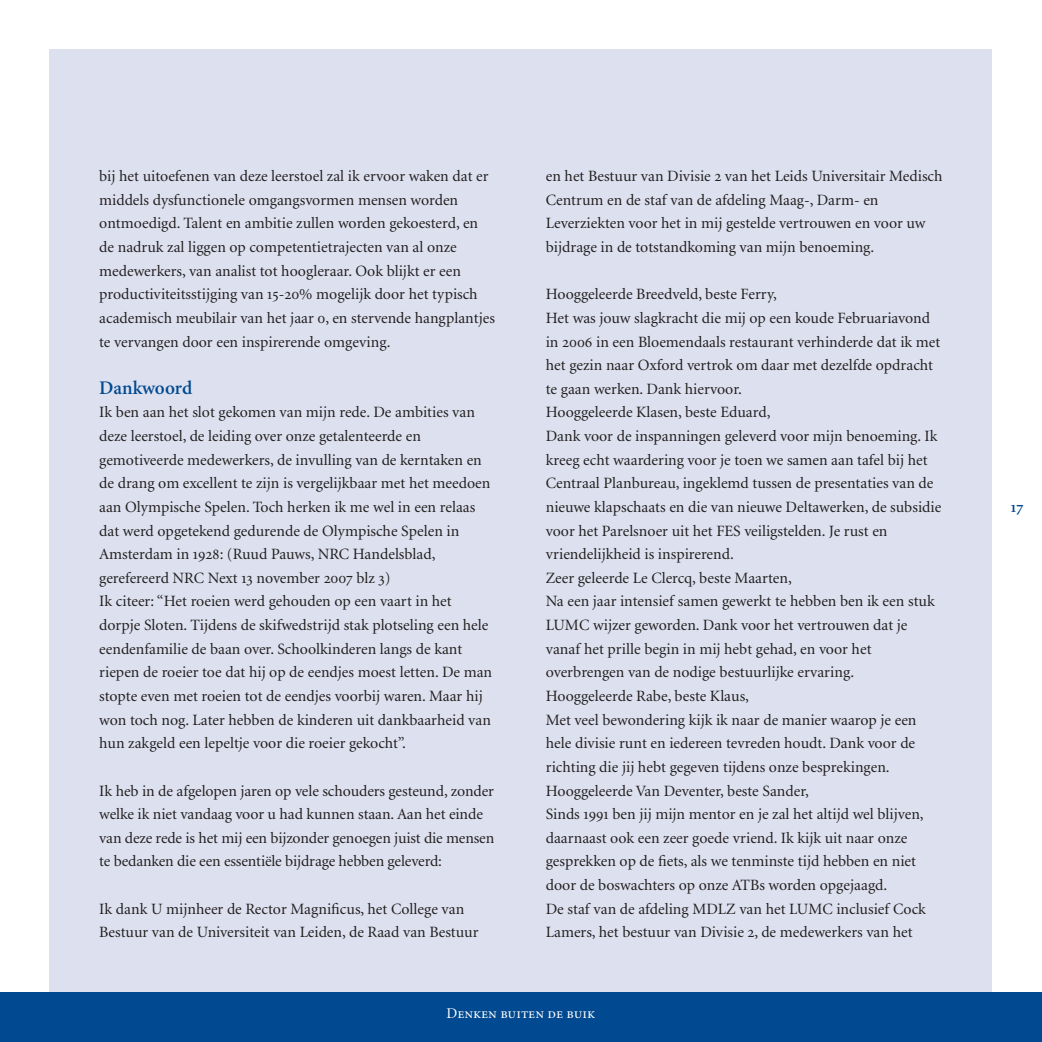
<style>
.page{position:relative;width:1042px;height:1042px;background:#fff}
.page>*{position:absolute;margin:0;border:0;box-sizing:border-box;transform-origin:0 0}
.t1{font:600 19.25px "Minion";color:#014990}
.t2{font:15.75px/23.6px "Minion";color:#231f20}
.t3{font:15.75px "Minion Semibold SC";color:#014990}
.t4{font:14.88px "Minion Regular SC";letter-spacing:-.005em;color:#fff}
.s1{font-family:"Minion Regular SC"}
</style>
<div class="page">
<div style="left:50px;top:50px;width:942px;height:992px;background:#dde1ef"></div>
<div style="left:0;top:992px;width:1042px;height:50px;background:#014990"></div>
<p class="t2" style="left:99px;top:165px;width:397px">bij het uitoefenen van deze leerstoel zal ik ervoor waken dat er middels dysfunctionele omgangsvormen mensen worden ontmoedigd. Talent en ambitie zullen worden gekoesterd, en de nadruk zal liggen op competentietrajecten van al onze medewerkers, van analist tot hoogleraar. Ook blijkt er een productiviteitsstijging van <span class="s1">15</span>-<span class="s1">20</span>% mogelijk door het typisch academisch meubilair van het jaar <span class="s1">0</span>, en stervende hangplantjes te vervangen door een inspirerende omgeving.</p>
<p class="t1" style="left:99px;top:378px;width:95px">Dankwoord</p>
<p class="t2" style="left:99px;top:401px;width:394px">Ik ben aan het slot gekomen van mijn rede. De ambities van deze leerstoel, de leiding over onze getalenteerde en gemotiveerde medewerkers, de invulling van de kerntaken en de drang om excellent te zijn is vergelijkbaar met het meedoen aan Olympische Spelen. Toch herken ik me wel in een relaas dat werd opgetekend gedurende de Olympische Spelen in Amsterdam in <span class="s1">1928</span>: (Ruud Pauws, NRC Handelsblad, gerefereerd NRC Next <span class="s1">13</span> november <span class="s1">2007</span> blz <span class="s1">3</span>)<br>Ik citeer: “Het roeien werd gehouden op een vaart in het dorpje Sloten. Tijdens de skifwedstrijd stak plotseling een hele eendenfamilie de baan over. Schoolkinderen langs de kant riepen de roeier toe dat hij op de eendjes moest letten. De man stopte even met roeien tot de eendjes voorbij waren. Maar hij won toch nog. Later hebben de kinderen uit dankbaarheid van hun zakgeld een lepeltje voor die roeier gekocht”.</p>
<p class="t2" style="left:99px;top:779px;width:396px">Ik heb in de afgelopen jaren op vele schouders gesteund, zonder welke ik niet vandaag voor u had kunnen staan. Aan het einde van deze rede is het mij een bijzonder genoegen juist die mensen te bedanken die een essentiële bijdrage hebben geleverd:</p>
<p class="t2" style="left:99px;top:897px;width:381px">Ik dank U mijnheer de Rector Magnificus, het College van<br>Bestuur van de Universiteit van Leiden, de Raad van Bestuur</p>
<p class="t2" style="left:546px;top:165px;width:398px">en het Bestuur van Divisie <span class="s1">2</span> van het Leids Universitair Medisch Centrum en de staf van de afdeling Maag-, Darm- en Leverziekten voor het in mij gestelde vertrouwen en voor uw bijdrage in de totstandkoming van mijn benoeming.</p>
<p class="t2" style="left:546px;top:283px;width:397px">Hooggeleerde Breedveld, beste Ferry,<br>Het was jouw slagkracht die mij op een koude Februariavond in <span class="s1">2006</span> in een Bloemendaals restaurant verhinderde dat ik met het gezin naar Oxford vertrok om daar met dezelfde opdracht te gaan werken. Dank hiervoor.<br>Hooggeleerde Klasen, beste Eduard,<br>Dank voor de inspanningen geleverd voor mijn benoeming. Ik kreeg echt waardering voor je toen we samen aan tafel bij het Centraal Planbureau, ingeklemd tussen de presentaties van de nieuwe klapschaats en die van nieuwe Deltawerken, de subsidie voor het Parelsnoer uit het FES veiligstelden. Je rust en vriendelijkheid is inspirerend.<br>Zeer geleerde Le Clercq, beste Maarten,<br>Na een jaar intensief samen gewerkt te hebben ben ik een stuk LUMC wijzer geworden. Dank voor het vertrouwen dat je vanaf het prille begin in mij hebt gehad, en voor het overbrengen van de nodige bestuurlijke ervaring.<br>Hooggeleerde Rabe, beste Klaus,<br>Met veel bewondering kijk ik naar de manier waarop je een hele divisie runt en iedereen tevreden houdt. Dank voor de richting die jij hebt gegeven tijdens onze besprekingen.<br>Hooggeleerde Van Deventer, beste Sander,<br>Sinds <span class="s1">1991</span> ben jij mijn mentor en je zal het altijd wel blijven, daarnaast ook een zeer goede vriend. Ik kijk uit naar onze gesprekken op de fiets, als we tenminste tijd hebben en niet door de boswachters op onze ATBs worden opgejaagd.<br>De staf van de afdeling MDLZ van het LUMC inclusief Cock Lamers, het bestuur van Divisie <span class="s1">2</span>, de medewerkers van het</p>
<p class="t4" style="left:447px;top:1006px;width:150px">Denken buiten de buik</p>
<p class="t3" style="left:1011px;top:499px;width:14px">17</p>
</div>
